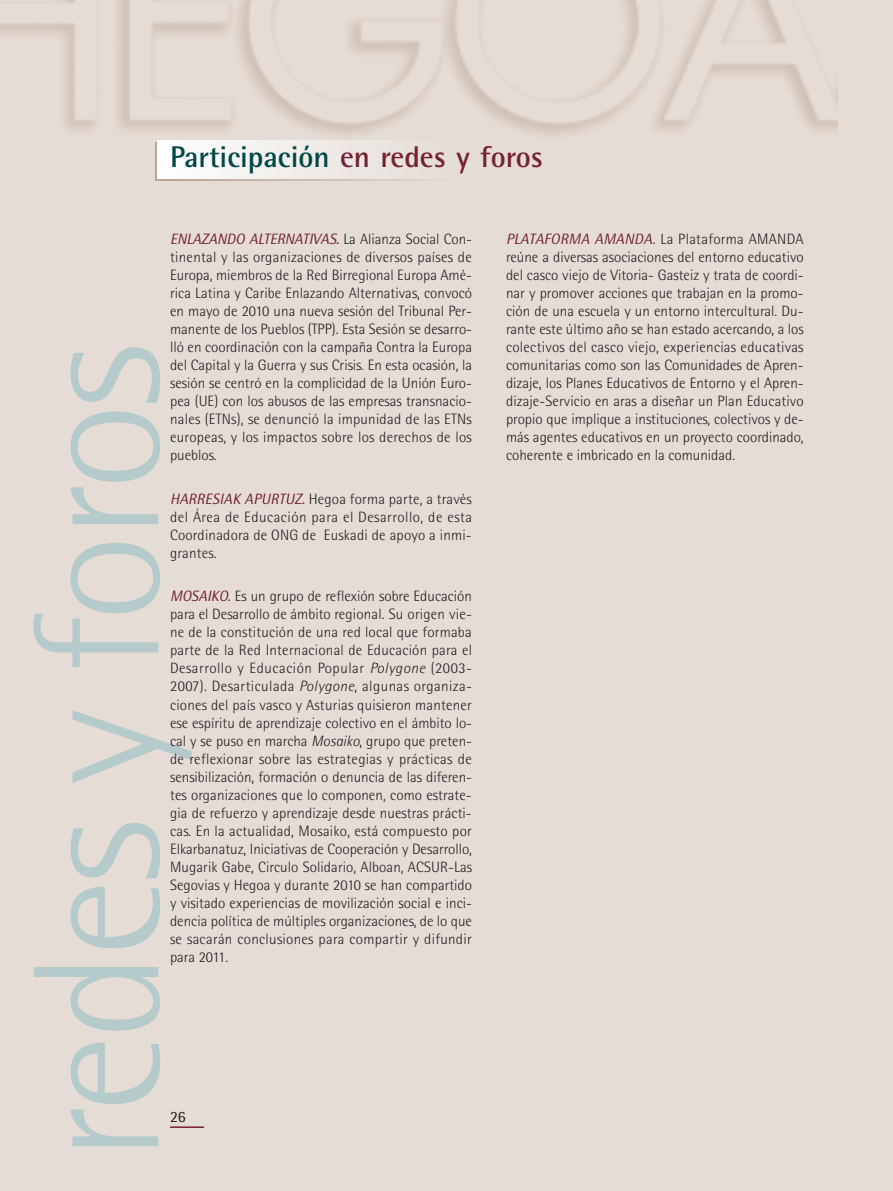
<style>
.page{position:relative;width:893px;height:1191px;background:#e4dcd5}
.page>*{position:absolute;margin:0;border:0;box-sizing:border-box;transform-origin:0 0}
.t1{font:300 180px "Rotis Semi Sans";letter-spacing:-.025em;color:#b4cacb}
.t2{font:700 30px "Rotis Semi Sans";color:#004846}
.t3{font:15.75px "Rotis Semi Sans";color:#231f20}
.t4{font:300 15px/18px "Rotis Semi Sans";letter-spacing:.015em;color:#231f20;text-align:justify}
.s1{color:#742233}
.s2{font-weight:400;font-style:italic;color:#742233}
.s3{font-style:italic}
</style>
<div class="page">
<hr style="left:170px;top:1126px;width:34px;height:2px;background:#742233">
<img style="left:0;top:0;width:838px;height:135px">
<svg style="left:155px;top:142px;width:260px;height:39px"></svg>
<div style="left:157px;top:140px;width:298px;height:39px;background:linear-gradient(to right,#fefefe,#e4dcd5)"></div>
<h2 class="t2" style="left:170px;top:147px;width:374px">Participación <span class="s1">en redes y foros</span></h2>
<p class="t4" style="left:170px;top:232px;width:304px"><span class="s2">ENLAZANDO ALTERNATIVAS.</span> La Alianza Social Con&shy;tinental y las organizaciones de diversos países de Europa, miembros de la Red Birregional Europa Amé&shy;rica Latina y Caribe Enlazando Alternativas, convocó en mayo de 2010 una nueva sesión del Tribunal Per&shy;manente de los Pueblos (TPP). Esta Sesión se desarro&shy;lló en coordinación con la campaña Contra la Europa del Capital y la Guerra y sus Crisis. En esta ocasión, la sesión se centró en la complicidad de la Unión Euro&shy;pea (UE) con los abusos de las empresas transnacio&shy;nales (ETNs), se denunció la impunidad de las ETNs europeas, y los impactos sobre los derechos de los pueblos.</p>
<p class="t4" style="left:170px;top:491px;width:304px"><span class="s2">HARRESIAK APURTUZ.</span> Hegoa forma parte, a través del Área de Educación para el Desarrollo, de esta Coordinadora de ONG de Euskadi de apoyo a inmi&shy;grantes.</p>
<p class="t4" style="left:170px;top:589px;width:304px"><span class="s2">MOSAIKO.</span> Es un grupo de reflexión sobre Educación para el Desarrollo de ámbito regional. Su origen vie&shy;ne de la constitución de una red local que formaba parte de la Red Internacional de Educación para el Desarrollo y Educación Popular <span class="s3">Polygone</span> (2003- 2007). Desarticulada <span class="s3">Polygone</span>, algunas organiza&shy;ciones del país vasco y Asturias quisieron mantener ese espíritu de aprendizaje colectivo en el ámbito lo&shy;cal y se puso en marcha <span class="s3">Mosaiko</span>, grupo que preten&shy;de reflexionar sobre las estrategias y prácticas de sensibilización, formación o denuncia de las diferen&shy;tes organizaciones que lo componen, como estrate&shy;gia de refuerzo y aprendizaje desde nuestras prácti&shy;cas. En la actualidad, Mosaiko, está compuesto por Elkarbanatuz, Iniciativas de Cooperación y Desarrollo, Mugarik Gabe, Circulo Solidario, Alboan, ACSUR-Las Segovias y Hegoa y durante 2010 se han compartido y visitado experiencias de movilización social e inci&shy;dencia política de múltiples organizaciones, de lo que se sacarán conclusiones para compartir y difundir para 2011.</p>
<h1 class="t1" style="left:34px;top:1161px;width:818px;rotate:-90deg">redes y foros</h1>
<p class="t3" style="left:170px;top:1111px;width:17px">26</p>
<p class="t4" style="left:506px;top:232px;width:299px"><span class="s2">PLATAFORMA AMANDA.</span> La Plataforma AMANDA reúne a diversas asociaciones del entorno educativo del casco viejo de Vitoria- Gasteiz y trata de coordi&shy;nar y promover acciones que trabajan en la promo&shy;ción de una escuela y un entorno intercultural. Du&shy;rante este último año se han estado acercando, a los colectivos del casco viejo, experiencias educativas comunitarias como son las Comunidades de Apren&shy;dizaje, los Planes Educativos de Entorno y el Apren&shy;dizaje-Servicio en aras a diseñar un Plan Educativo propio que implique a instituciones, colectivos y de&shy;más agentes educativos en un proyecto coordinado, coherente e imbricado en la comunidad.</p>
</div>
